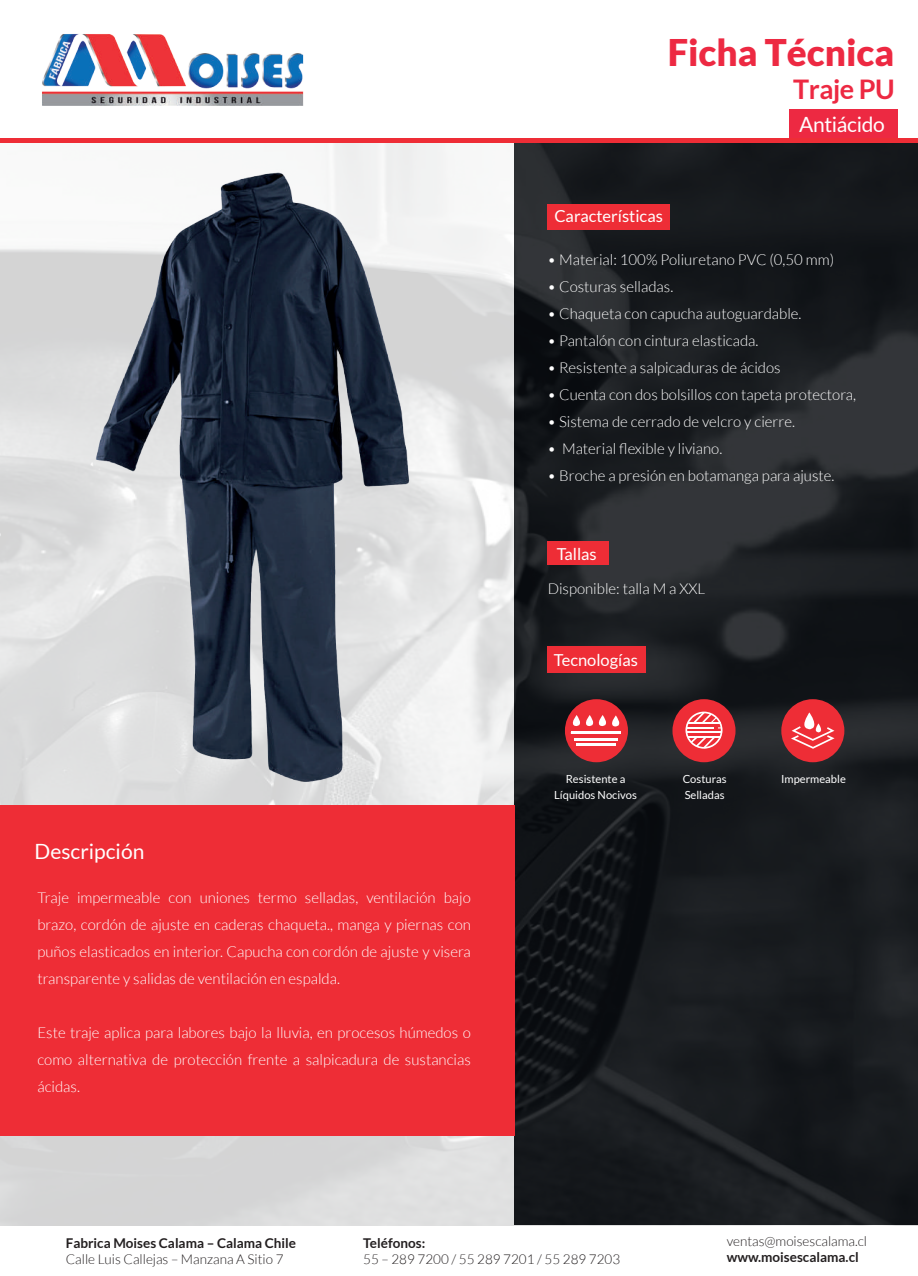
<style>
.page{position:relative;width:918px;height:1276px;background:#fff}
.page>*{position:absolute;margin:0;border:0;box-sizing:border-box;transform-origin:0 0}
.t1{font:900 36.75px "Lato";color:#ed2942}
.t2{font:700 27px "Lato";letter-spacing:-.015em;color:#ed2942}
.t3{font:21px "Lato";color:#fff}
.t4{font:16.5px "Lato";color:#fff}
.t5{font:300 15px/27px "Lato";color:#fff;text-align:justify}
.t6{font:300 13.5px "Lato";color:#231f20}
.t7{font:700 13.5px "Lato";color:#231f20}
.t8{font:11.1px/16.8px "Lato";color:#fff;text-align:center}
</style>
<div class="page">
<div style="left:789px;top:109px;width:108px;height:32px;background:#ed2942"></div>
<div style="left:0;top:138px;width:918px;height:5px;background:#ee2d36"></div>
<img style="left:42px;top:34px;width:262px;height:65px">
<img style="left:0;top:143px;width:918px;height:1082px">
<div style="left:548px;top:646px;width:98px;height:27px;background:#ee2d36"></div>
<div style="left:0;top:805px;width:514px;height:331px;background:#ee2d36"></div>
<div style="left:547px;top:204px;width:123px;height:25px;background:#ee2d36"></div>
<img style="left:0;top:99px;width:633px;height:758px">
<div style="left:565px;top:699px;width:63px;height:63px;background:#ee2d36;border-radius:50%"></div>
<svg style="left:572px;top:715px;width:48px;height:12px"></svg>
<hr style="left:571px;top:732px;width:50px;height:2px;background:#fff">
<hr style="left:574px;top:738px;width:44px;height:2px;background:#fff">
<hr style="left:576px;top:743px;width:40px;height:3px;background:#fff">
<div style="left:672px;top:699px;width:64px;height:63px;background:#ee2d36;border-radius:50%"></div>
<svg style="left:685px;top:711px;width:38px;height:37px"></svg>
<div style="left:781px;top:699px;width:63px;height:63px;background:#ee2d36;border-radius:50%"></div>
<svg style="left:791px;top:712px;width:44px;height:37px"></svg>
<h1 class="t1" style="left:668px;top:31px;width:228px">Ficha Técnica</h1>
<h2 class="t2" style="left:793px;top:74px;width:103px">Traje PU</h2>
<p class="t4" style="left:554px;top:206px;width:110px">Características</p>
<h3 class="t3" style="left:799px;top:112px;width:87px">Antiácido</h3>
<p class="t5" style="left:548px;top:246px;width:288px">• Material: 100% Poliuretano PVC (0,50 mm)</p>
<p class="t5" style="left:548px;top:273px;width:127px">• Costuras selladas.</p>
<p class="t5" style="left:548px;top:300px;width:256px">• Chaqueta con capucha autoguardable.</p>
<p class="t5" style="left:548px;top:327px;width:212px">• Pantalón con cintura elasticada.</p>
<p class="t5" style="left:548px;top:354px;width:235px">• Resistente a salpicaduras de ácidos</p>
<p class="t5" style="left:548px;top:381px;width:310px">• Cuenta con dos bolsillos con tapeta protectora,</p>
<p class="t5" style="left:548px;top:408px;width:249px">• Sistema de cerrado de velcro y cierre.</p>
<p class="t5" style="left:548px;top:435px;width:176px">• Material flexible y liviano.</p>
<p class="t5" style="left:548px;top:462px;width:288px">• Broche a presión en botamanga para ajuste.</p>
<p class="t4" style="left:557px;top:545px;width:42px">Tallas</p>
<p class="t5" style="left:548px;top:575px;width:159px">Disponible: talla M a XXL</p>
<p class="t4" style="left:554px;top:650px;width:86px">Tecnologías</p>
<h3 class="t3" style="left:35px;top:840px;width:111px">Descripción</h3>
<p class="t5" style="left:37px;top:884px;width:435px">Traje impermeable con uniones termo selladas, ventilación bajo brazo, cordón de ajuste en caderas chaqueta., manga y piernas con puños elasticados en interior. Capucha con cordón de ajuste y visera transparente y salidas de ventilación en espalda.</p>
<p class="t5" style="left:37px;top:1019px;width:435px">Este traje aplica para labores bajo la lluvia, en procesos húmedos o como alternativa de protección frente a salpicadura de sustancias ácidas.</p>
<p class="t8" style="left:554px;top:770px;width:84px">Resistente a<br>Líquidos Nocivos</p>
<p class="t8" style="left:683px;top:770px;width:45px;text-align:left">Costuras<br>Selladas</p>
<p class="t8" style="left:781px;top:770px;width:66px">Impermeable</p>
<p class="t7" style="left:66px;top:1235px;width:232px">Fabrica Moises Calama – Calama Chile</p>
<p class="t6" style="left:66px;top:1252px;width:219px">Calle Luis Callejas – Manzana A Sitio 7</p>
<p class="t7" style="left:363px;top:1235px;width:63px">Teléfonos:</p>
<p class="t6" style="left:363px;top:1252px;width:258px">55 – 289 7200 / 55 289 7201 / 55 289 7203</p>
<p class="t6" style="left:727px;top:1234px;width:142px">ventas@moisescalama.cl</p>
<p class="t7" style="left:727px;top:1249px;width:134px">www.moisescalama.cl</p>
</div>
